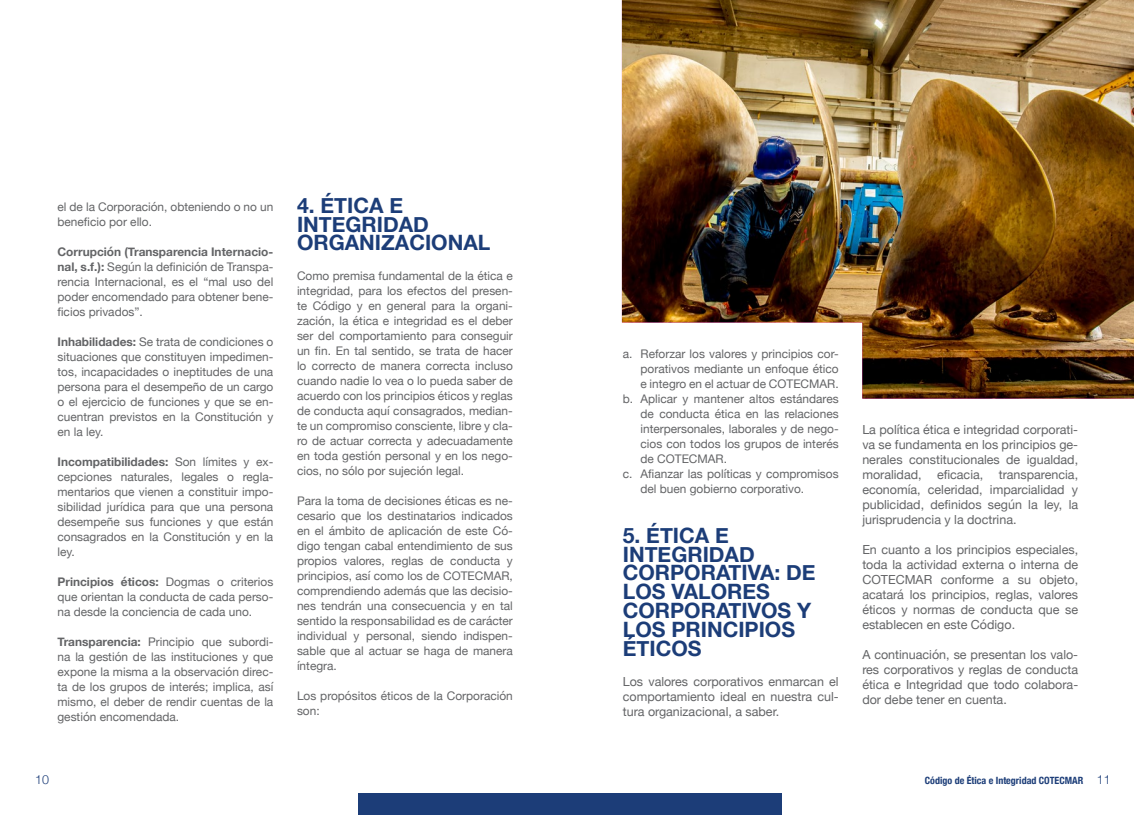
<style>
.page{position:relative;width:1134px;height:815px;background:#fff}
.page>*{position:absolute;margin:0;border:0;box-sizing:border-box;transform-origin:0 0}
.t1{font:700 21.12px/19px "Helvetica Neue";color:#1c3d78}
.t2{font:12.5px/15px "Helvetica Neue";color:#636466;text-align:justify}
.t3{font:300 12.5px "Helvetica Neue";color:#1c3d78}
.t4{font:11.88px/15px "Helvetica Neue";color:#636466;text-align:justify}
.t5{font:700 condensed 10px "Helvetica Neue";color:#1c3d78}
.s1{font-weight:700}
.s2{font-weight:300;font-stretch:normal;font-size:12.5px}
</style>
<div class="page">
<div style="left:358px;top:794px;width:423px;height:21px;background:#1c3d78"></div>
<img style="left:622px;top:0;width:512px;height:399px">
<p class="t4" style="left:58px;top:200px;width:217px">el de la Corporación, obteniendo o no un beneficio por ello.</p>
<p class="t4" style="left:58px;top:245px;width:217px"><span class="s1">Corrupción (Transparencia Internacio&shy;nal, s.f.):</span> Según la definición de Transpa&shy;rencia Internacional, es el “mal uso del poder encomendado para obtener bene&shy;ficios privados”.</p>
<p class="t4" style="left:58px;top:335px;width:217px"><span class="s1">Inhabilidades:</span> Se trata de condiciones o situaciones que constituyen impedimen&shy;tos, incapacidades o ineptitudes de una persona para el desempeño de un cargo o el ejercicio de funciones y que se en&shy;cuentran previstos en la Constitución y en la ley.</p>
<p class="t4" style="left:58px;top:455px;width:217px"><span class="s1">Incompatibilidades:</span> Son límites y ex&shy;cepciones naturales, legales o regla&shy;mentarios que vienen a constituir impo&shy;sibilidad jurídica para que una persona desempeñe sus funciones y que están consagrados en la Constitución y en la ley.</p>
<p class="t4" style="left:58px;top:575px;width:217px"><span class="s1">Principios éticos:</span> Dogmas o criterios que orientan la conducta de cada perso&shy;na desde la conciencia de cada uno.</p>
<p class="t4" style="left:58px;top:635px;width:217px"><span class="s1">Transparencia:</span> Principio que subordi&shy;na la gestión de las instituciones y que expone la misma a la observación direc&shy;ta de los grupos de interés; implica, así mismo, el deber de rendir cuentas de la gestión encomendada.</p>
<h1 class="t1" style="left:297px;top:196px;width:195px">4. ÉTICA E<br>INTEGRIDAD<br>ORGANIZACIONAL</h1>
<p class="t4" style="left:297px;top:269px;width:217px">Como premisa fundamental de la ética e integridad, para los efectos del presen&shy;te Código y en general para la organi&shy;zación, la ética e integridad es el deber ser del comportamiento para conseguir un fin. En tal sentido, se trata de hacer lo correcto de manera correcta incluso cuando nadie lo vea o lo pueda saber de acuerdo con los principios éticos y reglas de conducta aquí consagrados, median&shy;te un compromiso consciente, libre y cla&shy;ro de actuar correcta y adecuadamente en toda gestión personal y en los nego&shy;cios, no sólo por sujeción legal.</p>
<p class="t4" style="left:297px;top:494px;width:217px">Para la toma de decisiones éticas es ne&shy;cesario que los destinatarios indicados en el ámbito de aplicación de este Có&shy;digo tengan cabal entendimiento de sus propios valores, reglas de conducta y principios, así como los de COTECMAR, comprendiendo además que las decisio&shy;nes tendrán una consecuencia y en tal sentido la responsabilidad es de carácter individual y personal, siendo indispen&shy;sable que al actuar se haga de manera íntegra.</p>
<p class="t4" style="left:297px;top:689px;width:217px">Los propósitos éticos de la Corporación son:</p>
<p class="t4" style="left:623px;top:347px;width:217px">a. Reforzar los valores y principios cor-</p>
<p class="t4" style="left:640px;top:362px;width:200px">porativos mediante un enfoque ético</p>
<p class="t4" style="left:640px;top:377px;width:200px">e integro en el actuar de COTECMAR.</p>
<p class="t4" style="left:623px;top:392px;width:217px">b. Aplicar y mantener altos estándares</p>
<p class="t4" style="left:640px;top:407px;width:200px">de conducta ética en las relaciones</p>
<p class="t4" style="left:640px;top:422px;width:200px">interpersonales, laborales y de nego-</p>
<p class="t4" style="left:640px;top:437px;width:200px">cios con todos los grupos de interés</p>
<p class="t4" style="left:640px;top:452px;width:88px">de COTECMAR.</p>
<p class="t4" style="left:623px;top:467px;width:217px">c. Afianzar las políticas y compromisos</p>
<p class="t4" style="left:640px;top:482px;width:165px">del buen gobierno corporativo.</p>
<h1 class="t1" style="left:623px;top:526px;width:194px">5. ÉTICA E<br>INTEGRIDAD<br>CORPORATIVA: DE<br>LOS VALORES<br>CORPORATIVOS Y<br>LOS PRINCIPIOS<br>ÉTICOS</h1>
<p class="t2" style="left:623px;top:675px;width:217px">Los valores corporativos enmarcan el comportamiento ideal en nuestra cul&shy;tura organizacional, a saber.</p>
<p class="t2" style="left:862px;top:423px;width:217px">La política ética e integridad corporati&shy;va se fundamenta en los principios ge&shy;nerales constitucionales de igualdad, moralidad, eficacia, transparencia, economía, celeridad, imparcialidad y publicidad, definidos según la ley, la jurisprudencia y la doctrina.</p>
<p class="t2" style="left:862px;top:543px;width:217px">En cuanto a los principios especiales, toda la actividad externa o interna de COTECMAR conforme a su objeto, acatará los principios, reglas, valores éticos y normas de conducta que se establecen en este Código.</p>
<p class="t2" style="left:862px;top:648px;width:217px">A continuación, se presentan los valo&shy;res corporativos y reglas de conducta ética e Integridad que todo colabora&shy;dor debe tener en cuenta.</p>
<p class="t3" style="left:35px;top:769px;width:15px">10</p>
<p class="t5" style="left:925px;top:772px;width:187px">Código de Ética e Integridad COTECMAR <span class="s2">11</span></p>
</div>
